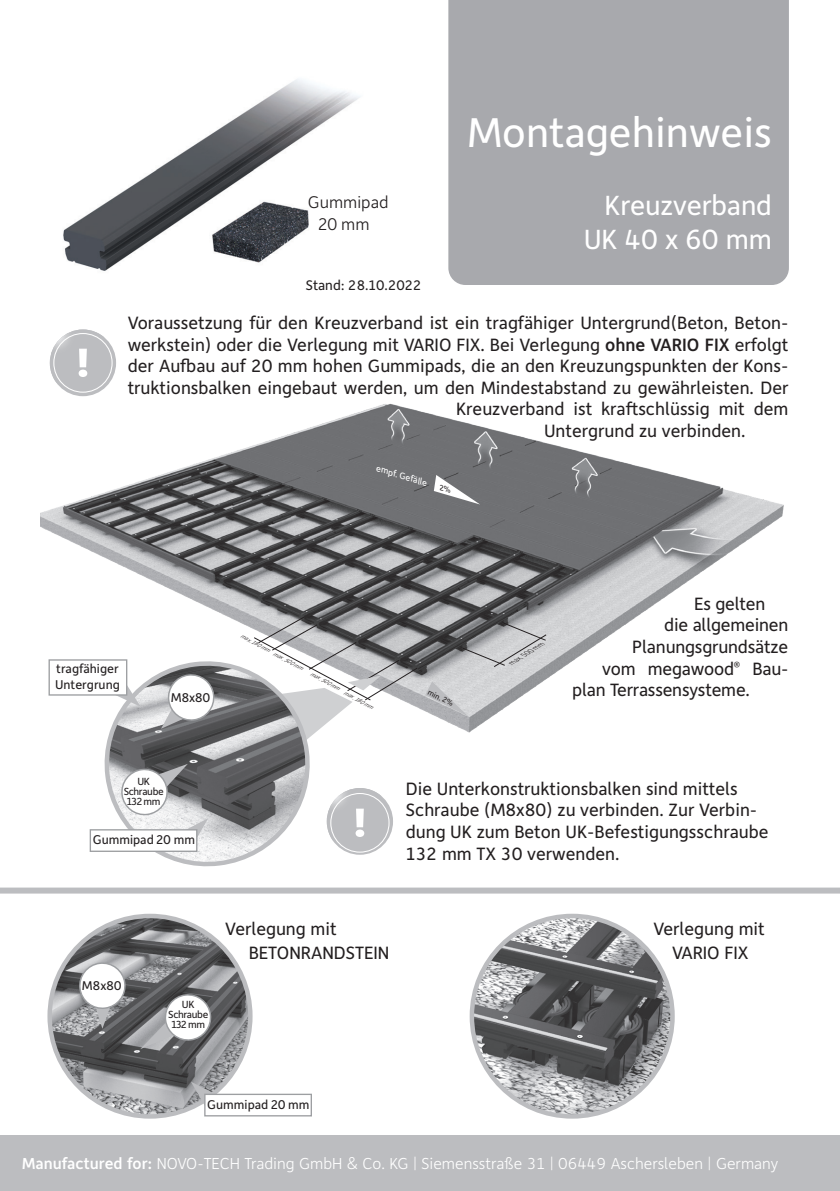
<style>
.page{position:relative;width:840px;height:1191px;background:#fff}
.page>*{position:absolute;margin:0;border:0;box-sizing:border-box;transform-origin:0 0}
.t1{font:42px "Depot";color:#fff}
.t2{font:28px/34px "Depot";letter-spacing:-.005em;color:#fff;text-align:right}
.t3{font:18px/21.6px "Depot";color:#231f20}
.t4{font:300 18px/21.6px "Depot New";color:#231f20;text-align:center}
.t5{font:300 16px "Depot";color:#fff}
.t6{font:14px "Depot";color:#231f20}
.t7{font:13.6px/16px "Depot New";color:#231f20}
.t8{font:11px/10px "Depot New";letter-spacing:-.03em;color:#231f20;text-align:center}
.t9{font:9.6px "Depot New";color:#fff}
.t10{font:8.2px "Depot New";color:#231f20}
.t11{font:italic 300 7.2px "Depot New";color:#231f20}
.t12{font:italic 300 6px "Depot New";color:#231f20}
.s1{font-weight:500}
</style>
<div class="page">
<img style="left:63px;top:79px;width:297px;height:192px">
<div style="left:448px;top:0;width:340px;height:285px;background:#a8a9ad"></div>
<img style="left:40px;top:403px;width:744px;height:293px">
<div style="left:0;top:1136px;width:839px;height:55px;background:#bcbdc0"></div>
<svg style="left:50px;top:329px;width:66px;height:67px"></svg>
<svg style="left:50px;top:329px;width:53px;height:54px"></svg>
<svg style="left:326px;top:788px;width:67px;height:66px"></svg>
<svg style="left:326px;top:788px;width:54px;height:53px"></svg>
<svg style="left:234px;top:1054px;width:9px;height:16px"></svg>
<div style="left:0;top:887px;width:839px;height:6px;background:#bcbdc0"></div>
<img style="left:50px;top:916px;width:200px;height:200px;border-radius:100px">
<div style="left:47px;top:913px;width:205px;height:205px;border:4px solid #bcbdc0;border-radius:50%"></div>
<img style="left:471px;top:916px;width:201px;height:200px;border-radius:100px">
<div style="left:469px;top:913px;width:205px;height:205px;border:4px solid #bcbdc0;border-radius:50%"></div>
<svg style="left:191px;top:1081px;width:23px;height:24px"></svg>
<div style="left:204px;top:1093px;width:108px;height:23px;background:#fff;border:1px solid #9d9fa2"></div>
<svg style="left:101px;top:657px;width:209px;height:210px"></svg>
<div style="left:90px;top:829px;width:107px;height:23px;background:#fff;border:1px solid #9d9fa2"></div>
<svg style="left:252px;top:601px;width:301px;height:143px"></svg>
<svg style="left:115px;top:684px;width:26px;height:22px"></svg>
<div style="left:48px;top:659px;width:79px;height:36px;background:#fff;border:1px solid #9d9fa2"></div>
<svg style="left:161px;top:673px;width:54px;height:56px"></svg>
<svg style="left:140px;top:993px;width:72px;height:56px"></svg>
<svg style="left:78px;top:961px;width:48px;height:67px"></svg>
<svg style="left:120px;top:764px;width:88px;height:78px"></svg>
<svg style="left:433px;top:475px;width:47px;height:29px"></svg>
<p class="t4" style="left:308px;top:190px;width:82px">Gummipad<br>20 mm</p>
<p class="t6" style="left:306px;top:277px;width:117px">Stand: 28.10.2022</p>
<h1 class="t1" style="left:467px;top:107px;width:305px">Montagehinweis</h1>
<h2 class="t2" style="left:583px;top:188px;width:189px">Kreuzverband<br>UK 40 x 60 mm</h2>
<p class="t3" style="left:128px;top:311px;width:662px">Voraussetzung für den Kreuzverband ist ein tragfähiger Untergrund(Beton, Beton-</p>
<p class="t3" style="left:128px;top:333px;width:662px">werkstein) oder die Verlegung mit VARIO FIX. Bei Verlegung <span class="s1">ohne VARIO FIX</span> erfolgt</p>
<p class="t3" style="left:128px;top:355px;width:662px">der Aufbau auf 20 mm hohen Gummipads, die an den Kreuzungspunkten der Kons-</p>
<p class="t3" style="left:128px;top:376px;width:662px">truktionsbalken eingebaut werden, um den Mindestabstand zu gewährleisten. Der</p>
<p class="t3" style="left:456px;top:398px;width:334px">Kreuzverband ist kraftschlüssig mit dem</p>
<p class="t3" style="left:544px;top:419px;width:203px">Untergrund zu verbinden.</p>
<p class="t9" style="left:378px;top:462px;width:54px;rotate:17deg">empf. Gefälle</p>
<p class="t7" style="left:55px;top:659px;width:66px">tragfähiger<br>Untergrung</p>
<p class="t7" style="left:171px;top:689px;width:41px">M8x80</p>
<p class="t12" style="left:243px;top:632px;width:34px;rotate:28deg">max. 180mm</p>
<p class="t12" style="left:275px;top:649px;width:34px;rotate:28deg">max. 500mm</p>
<p class="t12" style="left:312px;top:669px;width:34px;rotate:29deg">max. 500mm</p>
<p class="t12" style="left:346px;top:688px;width:34px;rotate:28deg">max. 180mm</p>
<p class="t10" style="left:430px;top:687px;width:29px;rotate:26deg">min. 2%</p>
<p class="t11" style="left:508px;top:659px;width:41px;rotate:-32deg">max. 500mm</p>
<p class="t3" style="left:694px;top:592px;width:72px">Es gelten</p>
<p class="t3" style="left:664px;top:614px;width:126px">die allgemeinen</p>
<p class="t3" style="left:632px;top:635px;width:157px">Planungsgrundsätze</p>
<p class="t3" style="left:602px;top:657px;width:188px">vom megawood<sup>®</sup> Bau-</p>
<p class="t3" style="left:572px;top:679px;width:179px">plan Terrassensysteme.</p>
<p class="t8" style="left:124px;top:776px;width:42px">UK<br>Schraube<br>132 mm</p>
<p class="t7" style="left:93px;top:831px;width:104px">Gummipad 20 mm</p>
<p class="t3" style="left:405px;top:777px;width:364px">Die Unterkonstruktionsbalken sind mittels Schraube (M8x80) zu verbinden. Zur Verbin&shy;dung UK zum Beton UK-Befestigungsschraube 132 mm TX 30 verwenden.</p>
<p class="t7" style="left:82px;top:977px;width:41px">M8x80</p>
<p class="t8" style="left:168px;top:999px;width:42px">UK<br>Schraube<br>132 mm</p>
<p class="t3" style="left:248px;top:916px;width:142px;line-height:24px;text-indent:-23px">Verlegung mit<br>BETONRANDSTEIN</p>
<p class="t3" style="left:653px;top:916px;width:113px;line-height:24px;text-align:center">Verlegung mit<br>VARIO FIX</p>
<p class="t7" style="left:207px;top:1095px;width:104px">Gummipad 20 mm</p>
<p class="t5" style="left:22px;top:1154px;width:757px"><span class="s1">Manufactured for:</span> NOVO-TECH Trading GmbH &amp; Co. KG | Siemensstraße 31 | 06449 Aschersleben | Germany</p>
</div>
